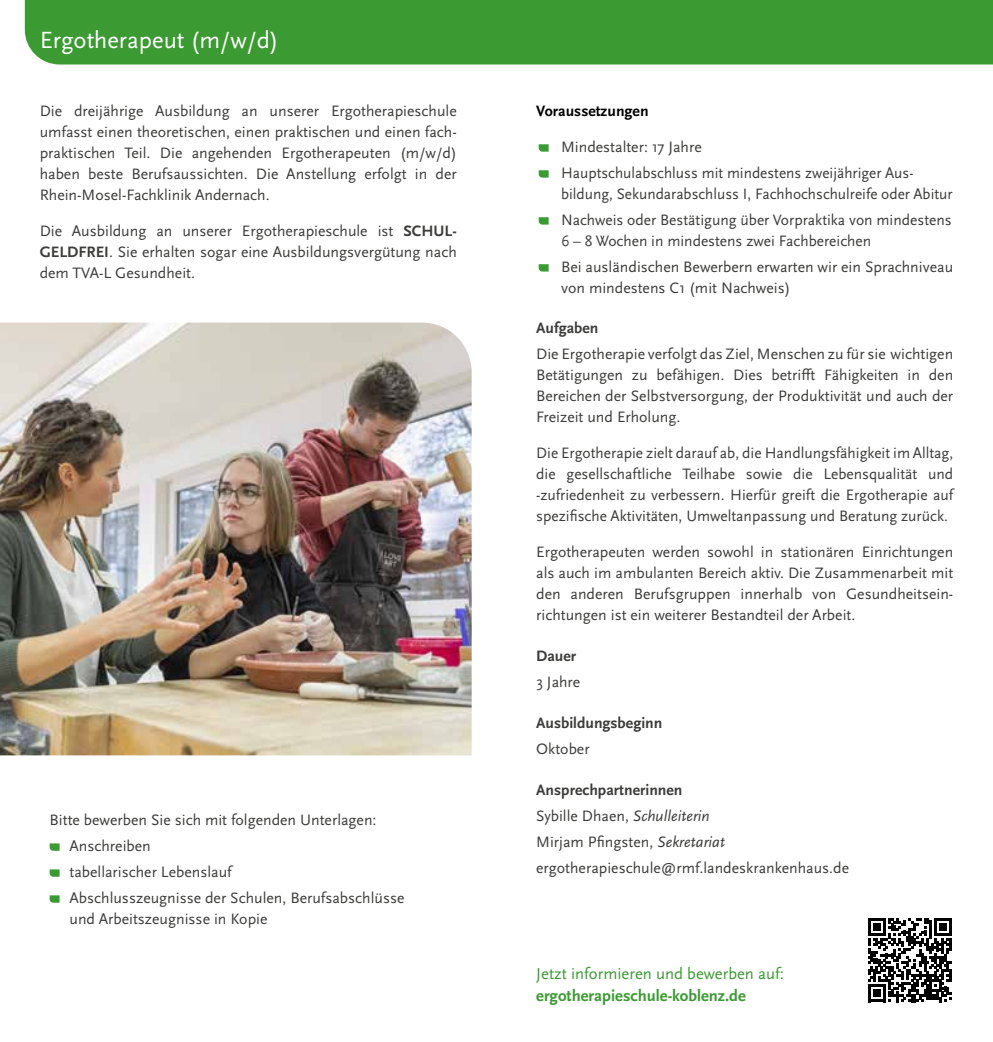
<style>
.page{position:relative;width:993px;height:1042px;background:#fff}
.page>*{position:absolute;margin:0;border:0;box-sizing:border-box;transform-origin:0 0}
.t1{font:24.5px "Scala Sans OT";color:#fff}
.t2{font:16.62px "Scala Sans OT";color:#3b9a32}
.t3{font:700 16.62px "Scala Sans OT";color:#3b9a32}
.t4{font:15.75px/21px "Scala Sans OT";color:#3c3c3b}
.t5{font:700 15.75px "Scala Sans OT";color:#3c3c3b}
.t6{font:700 15.75px "Scala Sans OT";color:#000}
.s1{font-weight:700}
.s2{font-style:italic}
</style>
<div class="page">
<svg style="left:538px;top:144px;width:10px;height:8px"></svg>
<svg style="left:538px;top:170px;width:10px;height:8px"></svg>
<svg style="left:538px;top:217px;width:10px;height:8px"></svg>
<svg style="left:538px;top:264px;width:10px;height:7px"></svg>
<div style="left:25px;top:0;width:967px;height:64px;background:#3b9a32"></div>
<img style="left:0;top:322px;width:471px;height:433px">
<svg style="left:50px;top:843px;width:10px;height:8px"></svg>
<svg style="left:50px;top:869px;width:10px;height:8px"></svg>
<svg style="left:50px;top:895px;width:10px;height:7px"></svg>
<svg style="left:868px;top:918px;width:83px;height:84px"></svg>
<h1 class="t1" style="left:40px;top:27px;width:240px">Ergotherapeut (m/w/d)</h1>
<p class="t4" style="left:40px;top:100px;width:418px;text-align:justify">Die dreijährige Ausbildung an unserer Ergotherapieschule umfasst einen theoretischen, einen praktischen und einen fach&shy;praktischen Teil. Die angehenden Ergotherapeuten (m/w/d) haben beste Berufsaussichten. Die Anstellung erfolgt in der Rhein-Mosel-Fachklinik Andernach.</p>
<p class="t4" style="left:40px;top:220px;width:418px;text-align:justify">Die Ausbildung an unserer Ergotherapieschule ist <span class="s1">SCHUL-GELDFREI</span>. Sie erhalten sogar eine Ausbildungsvergütung nach dem TVA-L Gesundheit.</p>
<p class="t4" style="left:69px;top:807px;width:336px;line-height:25.9px;text-indent:-20px">Bitte bewerben Sie sich mit folgenden Unterlagen:<br>Anschreiben<br>tabellarischer Lebenslauf<br>Abschlusszeugnisse der Schulen, Berufsabschlüsse</p>
<p class="t4" style="left:69px;top:908px;width:199px">und Arbeitszeugnisse in Kopie</p>
<p class="t6" style="left:536px;top:102px;width:114px">Voraussetzungen</p>
<p class="t4" style="left:561px;top:134px;width:354px;line-height:25.9px">Mindestalter: 17 Jahre<br>Hauptschulabschluss mit mindestens zweijähriger Aus-</p>
<p class="t4" style="left:561px;top:181px;width:393px;line-height:25.9px">bildung, Sekundarabschluss I, Fachhochschulreife oder Abitur<br>Nachweis oder Bestätigung über Vorpraktika von mindestens</p>
<p class="t4" style="left:561px;top:228px;width:393px;line-height:25.9px">6 – 8 Wochen in mindestens zwei Fachbereichen<br>Bei ausländischen Bewerbern erwarten wir ein Sprachniveau</p>
<p class="t4" style="left:561px;top:277px;width:231px">von mindestens C1 (mit Nachweis)</p>
<p class="t5" style="left:536px;top:319px;width:64px">Aufgaben</p>
<p class="t4" style="left:536px;top:344px;width:418px;text-align:justify">Die Ergotherapie verfolgt das Ziel, Menschen zu für sie wichtigen Betätigungen zu befähigen. Dies betrifft Fähigkeiten in den Bereichen der Selbstversorgung, der Produktivität und auch der Freizeit und Erholung.</p>
<p class="t4" style="left:536px;top:443px;width:418px;text-align:justify">Die Ergotherapie zielt darauf ab, die Handlungsfähigkeit im Alltag, die gesellschaftliche Teilhabe sowie die Lebensqualität und -zufriedenheit zu verbessern. Hierfür greift die Ergotherapie auf spezifische Aktivitäten, Umweltanpassung und Beratung zurück.</p>
<p class="t4" style="left:536px;top:542px;width:418px;text-align:justify">Ergotherapeuten werden sowohl in stationären Einrichtungen als auch im ambulanten Bereich aktiv. Die Zusammenarbeit mit den anderen Berufsgruppen innerhalb von Gesundheitsein&shy;richtungen ist ein weiterer Bestandteil der Arbeit.</p>
<p class="t5" style="left:536px;top:647px;width:41px">Dauer</p>
<p class="t4" style="left:536px;top:672px;width:46px">3 Jahre</p>
<p class="t5" style="left:536px;top:714px;width:128px">Ausbildungsbeginn</p>
<p class="t4" style="left:536px;top:738px;width:55px">Oktober</p>
<p class="t4" style="left:536px;top:777px;width:314px;line-height:25.9px"><span class="s1">Ansprechpartnerinnen<br></span>Sybille Dhaen, <span class="s2">Schulleiterin<br></span>Mirjam Pfingsten, <span class="s2">Sekretariat </span>ergotherapieschule@rmf.landeskrankenhaus.de</p>
<p class="t2" style="left:536px;top:965px;width:249px">Jetzt informieren und bewerben auf:</p>
<p class="t3" style="left:536px;top:986px;width:211px">ergotherapieschule-koblenz.de</p>
</div>
